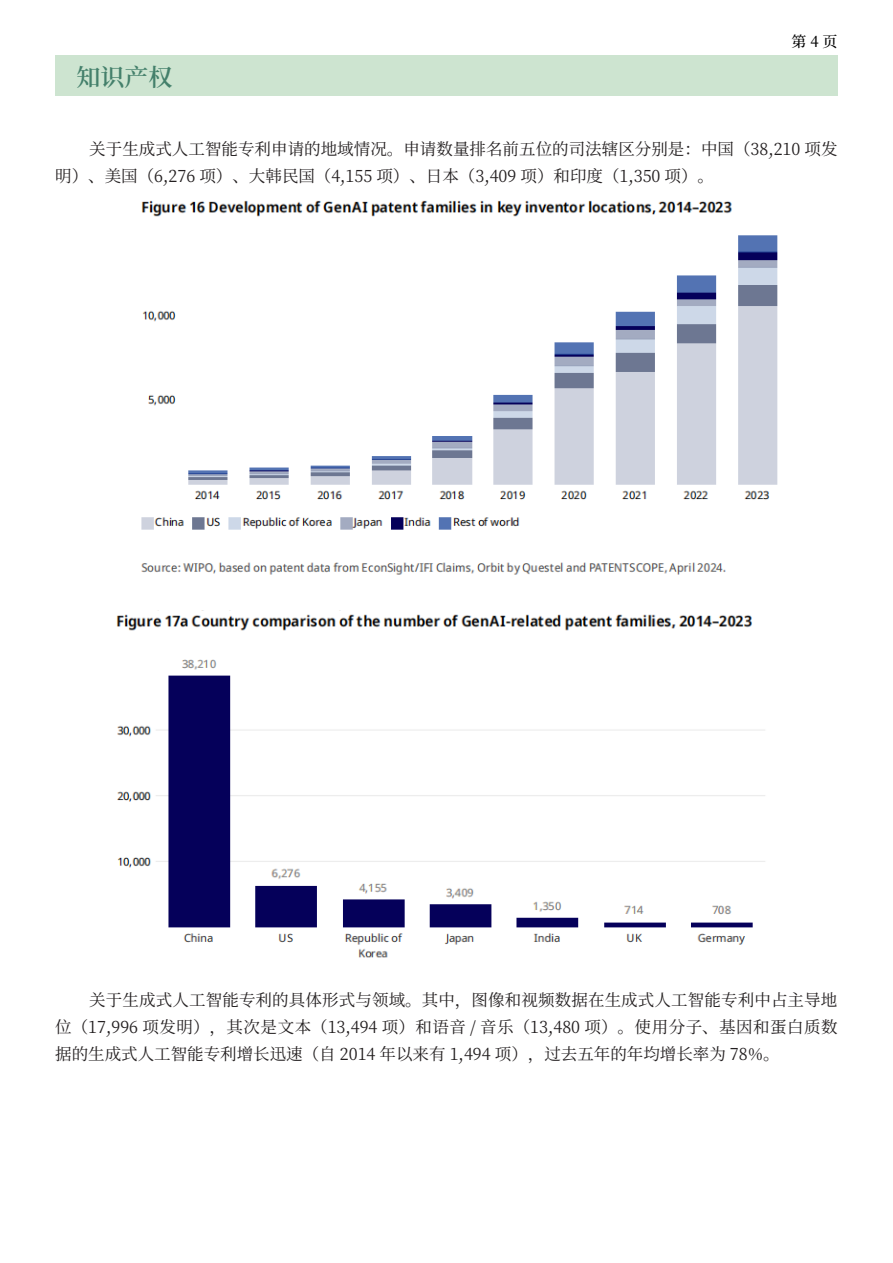
<style>
.page{position:relative;width:893px;height:1263px;background:#fff}
.page>*{position:absolute;margin:0;border:0;box-sizing:border-box;transform-origin:0 0}
.t1{font:600 24px "Source Han Serif CN";color:#44806b}
.标题{font:16.5px/27px "Source Han Serif CN";color:#231f20}
.t2{font:500 15px "Source Han Serif CN";color:#000}
</style>
<div class="page">
<div style="left:55px;top:55px;width:782px;height:41px;background:#cde4d0"></div>
<img style="left:141px;top:200px;width:637px;height:375px">
<img style="left:116px;top:610px;width:649px;height:348px">
<p class="t1" style="left:77px;top:64px;width:98px">知识产权</p>
<p class="t2" style="left:792px;top:33px;width:47px">第 4 页</p>
<p class="标题" style="left:55px;top:136px;width:784px;text-indent:34px">关于生成式人工智能专利申请的地域情况。申请数量排名前五位的司法辖区分别是：中国（38,210 项发明）、美国（6,276 项）、大韩民国（4,155 项）、日本（3,409 项）和印度（1,350 项）。</p>
<p class="标题" style="left:55px;top:986px;width:784px;text-align:justify;text-indent:34px">关于生成式人工智能专利的具体形式与领域。其中，图像和视频数据在生成式人工智能专利中占主导地位（17,996 项发明），其次是文本（13,494 项）和语音 / 音乐（13,480 项）。使用分子、基因和蛋白质数据的生成式人工智能专利增长迅速（自 2014 年以来有 1,494 项），过去五年的年均增长率为 78%。</p>
</div>
